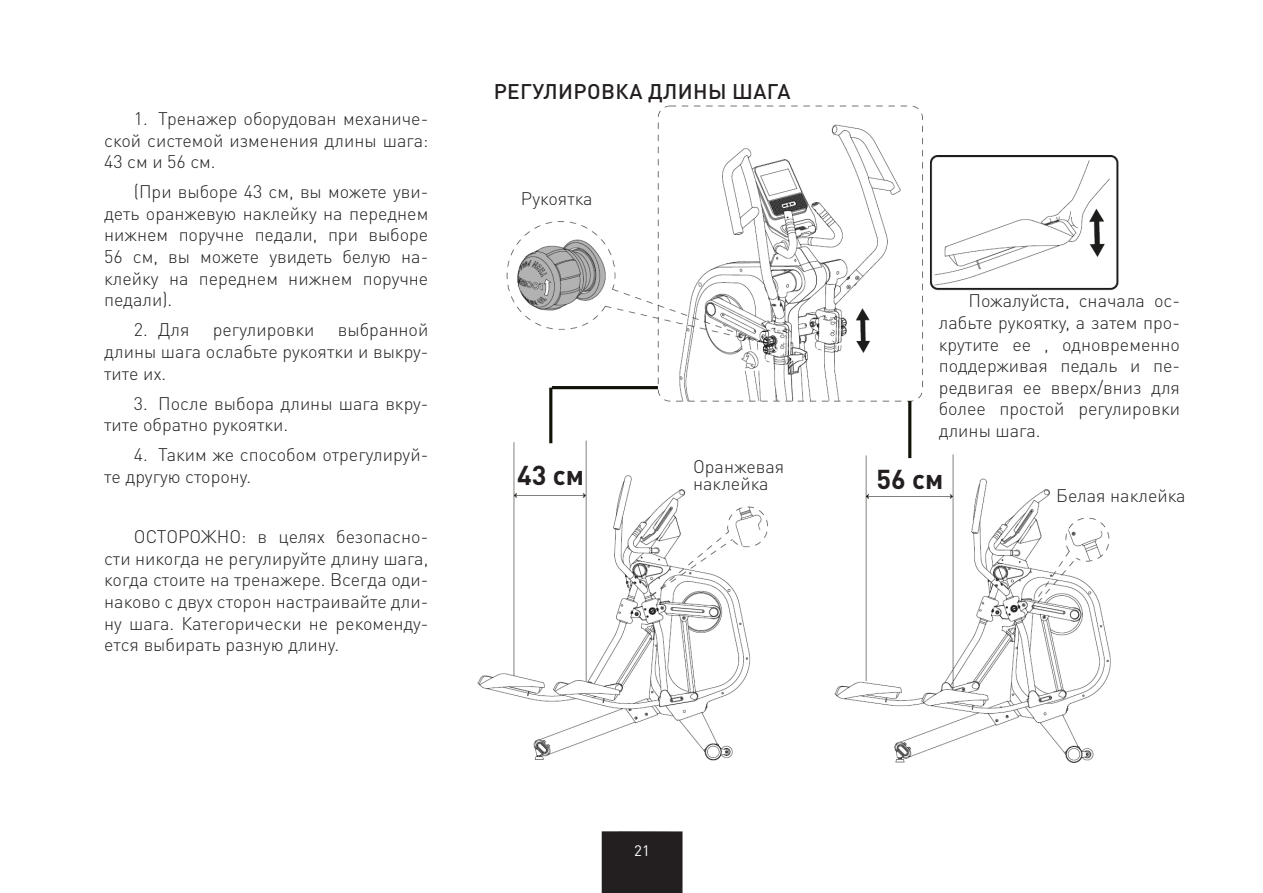
<style>
.page{position:relative;width:1263px;height:893px;background:#fff}
.page>*{position:absolute;margin:0;border:0;box-sizing:border-box;transform-origin:0 0}
.Заголовок_над_тексто{font:700 27px "DIN Pro";color:#231f20}
.РАЗДЕЛ{font:500 21px "DIN Pro";letter-spacing:.02em;color:#231f20}
.Заголовок_над_тексто-2{font:300 18px/21.6px "DIN Pro";color:#231f20;text-align:justify}
.t1{font:15px "DIN Pro";color:#fff}
</style>
<div class="page">
<div style="left:602px;top:831px;width:80px;height:62px;background:#231f20"></div>
<img style="left:477px;top:105px;width:642px;height:658px">
<p class="Заголовок_над_тексто-2" style="left:104px;top:106px;width:326px;text-indent:30px">1. Тренажер оборудован механиче&shy;ской системой изменения длины шага:<br>43 см и 56 см.</p>
<p class="Заголовок_над_тексто-2" style="left:104px;top:179px;width:326px;text-indent:30px">(При выборе 43 см, вы можете уви&shy;деть оранжевую наклейку на переднем нижнем поручне педали, при выборе 56 см, вы можете увидеть белую на&shy;клейку на переднем нижнем поручне педали).</p>
<p class="Заголовок_над_тексто-2" style="left:134px;top:317px;width:57px">2. Для</p>
<p class="Заголовок_над_тексто-2" style="left:213px;top:317px;width:103px">регулировки</p>
<p class="Заголовок_над_тексто-2" style="left:104px;top:317px;width:326px;text-indent:234px">выбранной длины шага ослабьте рукоятки и выкру&shy;тите их.</p>
<p class="Заголовок_над_тексто-2" style="left:104px;top:391px;width:326px;text-indent:30px">3. После выбора длины шага вкру&shy;тите обратно рукоятки.</p>
<p class="Заголовок_над_тексто-2" style="left:104px;top:442px;width:326px;text-indent:30px">4. Таким же способом отрегулируй&shy;те другую сторону.</p>
<p class="Заголовок_над_тексто-2" style="left:104px;top:524px;width:326px;text-indent:30px">ОСТОРОЖНО: в целях безопасно&shy;сти никогда не регулируйте длину шага, когда стоите на тренажере. Всегда оди&shy;наково с двух сторон настраивайте дли&shy;ну шага. Категорически не рекоменду&shy;ется выбирать разную длину.</p>
<p class="РАЗДЕЛ" style="left:494px;top:74px;width:298px">РЕГУЛИРОВКА ДЛИНЫ ШАГА</p>
<p class="Заголовок_над_тексто-2" style="left:521px;top:186px;width:73px">Рукоятка</p>
<p class="Заголовок_над_тексто" style="left:517px;top:453px;width:68px">43 см</p>
<p class="Заголовок_над_тексто-2" style="left:939px;top:289px;width:243px;text-indent:30px">Пожалуйста, сначала ос&shy;лабьте рукоятку, а затем про&shy;крутите ее , одновременно поддерживая педаль и пе&shy;редвигая ее вверх/вниз для более простой регулировки длины шага.</p>
<p class="Заголовок_над_тексто-2" style="left:693px;top:454px;width:93px">Оранжевая</p>
<p class="Заголовок_над_тексто-2" style="left:693px;top:472px;width:77px">наклейка</p>
<p class="Заголовок_над_тексто" style="left:877px;top:456px;width:68px">56 см</p>
<p class="Заголовок_над_тексто-2" style="left:1056px;top:483px;width:131px">Белая наклейка</p>
<p class="t1" style="left:634px;top:840px;width:17px">21</p>
</div>
